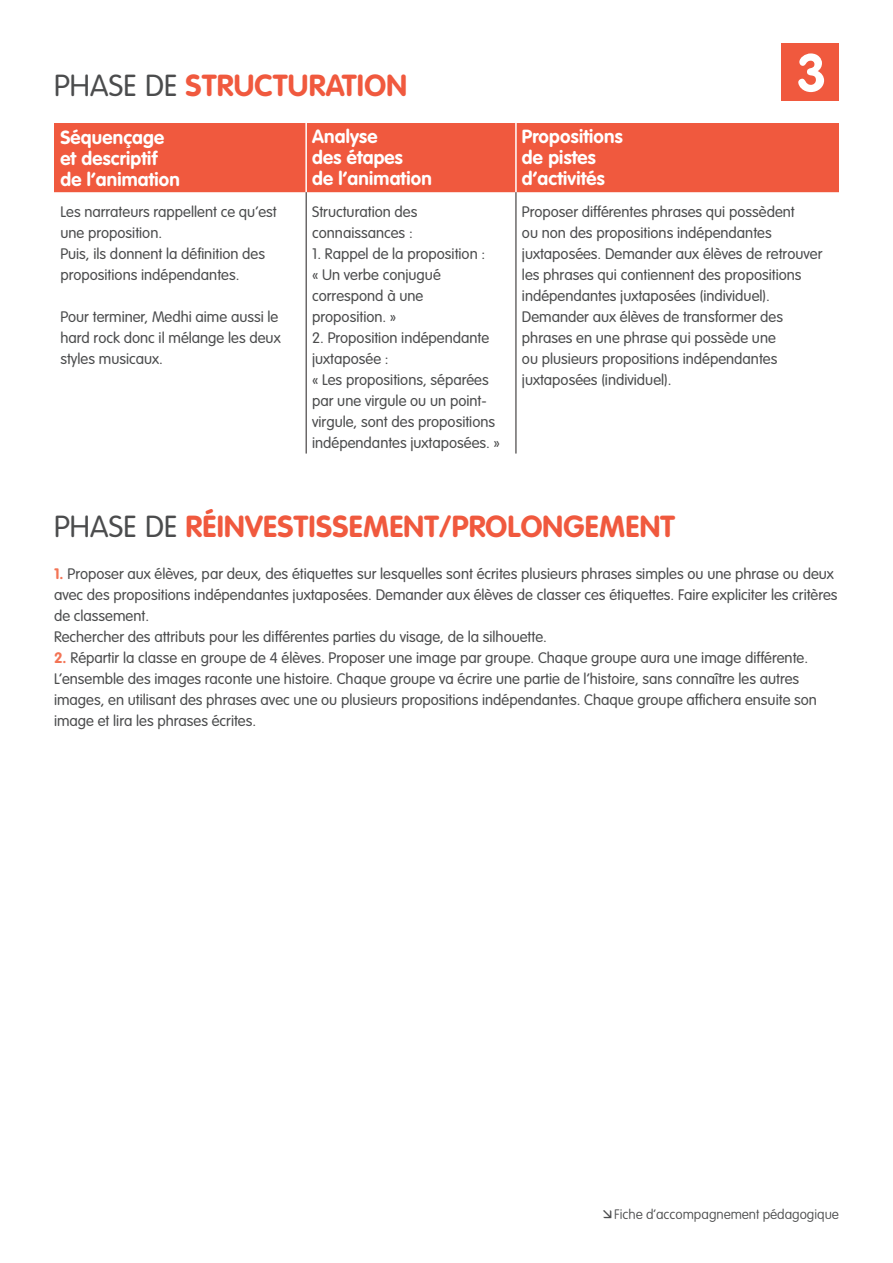
<style>
.page{position:relative;width:893px;height:1263px;background:#fff}
.page>*{position:absolute;margin:0;border:0;box-sizing:border-box;transform-origin:0 0}
.t1{font:700 52.5px "VAG Rounded Std";color:#fff}
._03_Tablo_Surtitre_G{font:700 30px "VAG Rounded Std";letter-spacing:.01em;color:#f0593e}
._03_Tablo_Titre_têti{font:700 18.75px/21px "VAG Rounded Std";letter-spacing:.01em;color:#fff}
._04_Tablo_Txt_couran{font:300 15px/21px "VAG Rounded Std";color:#4b4c4d}
._02_Txt_courant_Gris{font:300 15px/21px "VAG Rounded Std";color:#4b4c4d}
.t2{font:100 13.5px "VAG Rounded Std";color:#4b4c4d}
.s1{font-weight:300;color:#4b4c4d}
.s2{font-weight:700;color:#f37455}
</style>
<div class="page">
<div style="left:781px;top:43px;width:58px;height:58px;background:#f0593e"></div>
<div style="left:54px;top:123px;width:785px;height:69px;background:#f0593e"></div>
<hr style="left:305px;top:123px;width:2px;height:69px;background:#fff">
<hr style="left:515px;top:123px;width:2px;height:69px;background:#fff">
<hr style="left:306px;top:192px;width:1px;height:261px;background:#231f20">
<hr style="left:516px;top:192px;width:1px;height:261px;background:#231f20">
<p class="_03_Tablo_Surtitre_G" style="left:54px;top:68px;width:354px"><span class="s1">PHASE DE</span> STRUCTURATION</p>
<h1 class="t1" style="left:797px;top:42px;width:32px">3</h1>
<p class="_03_Tablo_Titre_têti" style="left:60px;top:127px;width:121px">Séquençage et descriptif de l’animation</p>
<p class="_03_Tablo_Titre_têti" style="left:312px;top:127px;width:121px">Analyse<br>des étapes<br>de l’animation</p>
<p class="_03_Tablo_Titre_têti" style="left:522px;top:127px;width:102px">Propositions de pistes d’activités</p>
<p class="_04_Tablo_Txt_couran" style="left:60px;top:201px;width:218px">Les narrateurs rappellent ce qu’est une proposition.</p>
<p class="_04_Tablo_Txt_couran" style="left:60px;top:243px;width:206px">Puis, ils donnent la définition des propositions indépendantes.</p>
<p class="_04_Tablo_Txt_couran" style="left:60px;top:306px;width:222px">Pour terminer, Medhi aime aussi le hard rock donc il mélange les deux styles musicaux.</p>
<p class="_04_Tablo_Txt_couran" style="left:312px;top:201px;width:107px">Structuration des connaissances :</p>
<p class="_04_Tablo_Txt_couran" style="left:312px;top:243px;width:175px">1. Rappel de la proposition : « Un verbe conjugué correspond à une proposition. »</p>
<p class="_04_Tablo_Txt_couran" style="left:312px;top:327px;width:179px">2. Proposition indépendante juxtaposée :</p>
<p class="_04_Tablo_Txt_couran" style="left:312px;top:369px;width:189px">« Les propositions, séparées par une virgule ou un point&shy;virgule, sont des propositions indépendantes juxtaposées. »</p>
<p class="_04_Tablo_Txt_couran" style="left:522px;top:201px;width:302px">Proposer différentes phrases qui possèdent<br>ou non des propositions indépendantes juxtaposées. Demander aux élèves de retrouver les phrases qui contiennent des propositions indépendantes juxtaposées (individuel).</p>
<p class="_04_Tablo_Txt_couran" style="left:522px;top:306px;width:263px">Demander aux élèves de transformer des phrases en une phrase qui possède une ou plusieurs propositions indépendantes juxtaposées (individuel).</p>
<p class="_03_Tablo_Surtitre_G" style="left:54px;top:509px;width:622px"><span class="s1">PHASE DE</span> RÉINVESTISSEMENT/PROLONGEMENT</p>
<p class="_02_Txt_courant_Gris" style="left:54px;top:564px;width:785px"><span class="s2">1.</span> Proposer aux élèves, par deux, des étiquettes sur lesquelles sont écrites plusieurs phrases simples ou une phrase ou deux avec des propositions indépendantes juxtaposées. Demander aux élèves de classer ces étiquettes. Faire expliciter les critères de classement.</p>
<p class="_02_Txt_courant_Gris" style="left:54px;top:627px;width:494px">Rechercher des attributs pour les différentes parties du visage, de la silhouette.</p>
<p class="_02_Txt_courant_Gris" style="left:54px;top:648px;width:764px"><span class="s2">2.</span> Répartir la classe en groupe de 4 élèves. Proposer une image par groupe. Chaque groupe aura une image différente.<br>L’ensemble des images raconte une histoire. Chaque groupe va écrire une partie de l’histoire, sans connaître les autres images, en utilisant des phrases avec une ou plusieurs propositions indépendantes. Chaque groupe affichera ensuite son image et lira les phrases écrites.</p>
<p class="t2" style="left:614px;top:1207px;width:226px">Fiche d’accompagnement pédagogique</p>
</div>
